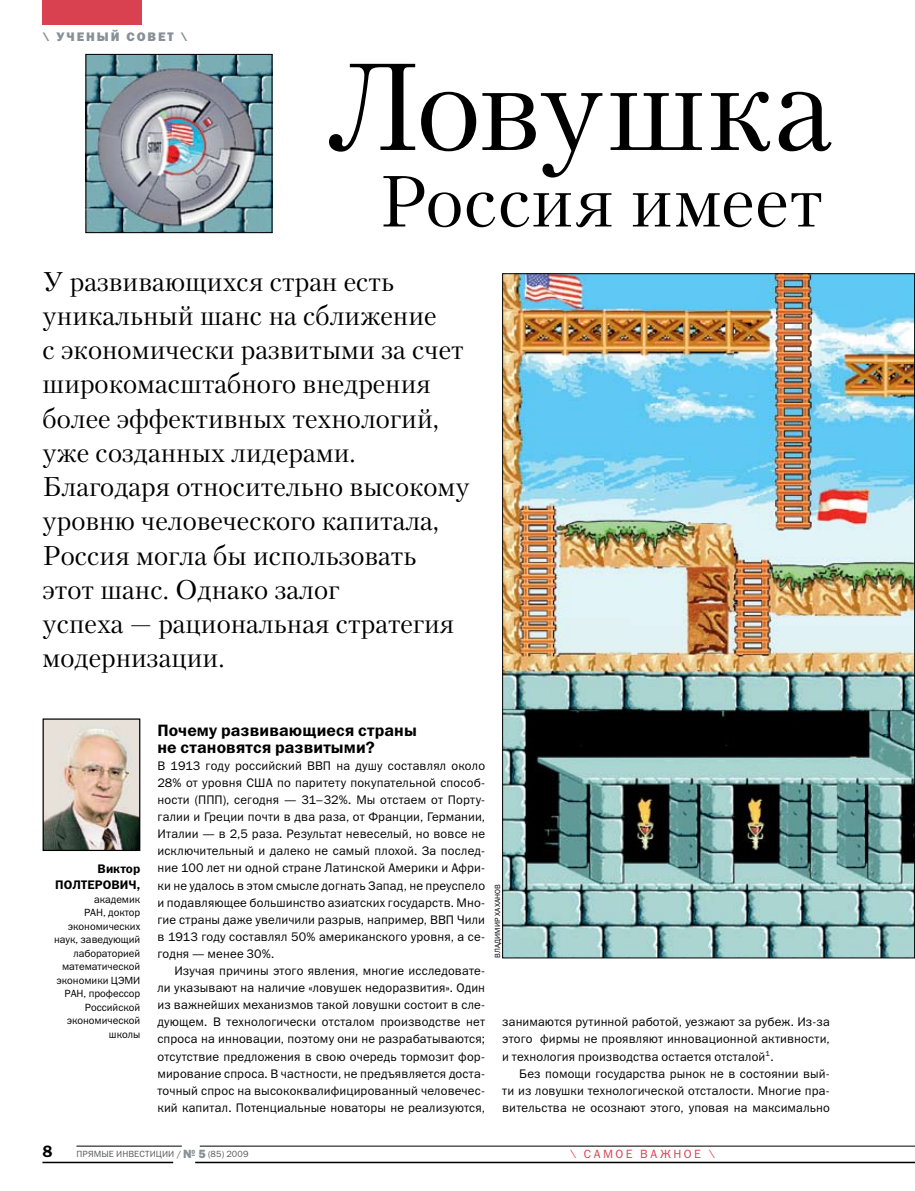
<style>
.page{position:relative;width:915px;height:1191px;background:#fff}
.page>*{position:absolute;margin:0;border:0;box-sizing:border-box;transform-origin:0 0}
.t1{font:123px "Petersburg";letter-spacing:-.005em;color:#000}
.t2{font:72px "Petersburg";letter-spacing:.015em;color:#000}
.t3{font:27px/34.2px "Petersburg";color:#000}
.t4{font:16.5px/17.1px "Franklin Gothic Demi ITC";letter-spacing:.005em;color:#000}
.t5{font:12.45px/17.1px "Franklin Gothic Book ITC";letter-spacing:.015em;color:#000;text-align:justify}
.t6{font:12.45px/15.6px "Franklin Gothic Demi ITC";letter-spacing:.01em;color:#000;text-align:right}
.t7{font:12.45px "Franklin Gothic Heavy ITC";letter-spacing:.16em;color:#879197}
.t8{font:12px "Franklin Gothic Book ITC";letter-spacing:.205em;color:#d94151}
.t9{font:10.5px/13.5px "Franklin Gothic Book ITC";color:#000;text-align:right}
.t10{font:9px "Franklin Gothic Book ITC";letter-spacing:.01em;color:#58595b}
.t11{font:7.5px "Franklin Gothic Book ITC";letter-spacing:.015em;color:#000}
.s1{font-family:"Franklin Gothic Heavy ITC";font-size:12px;color:#879197}
</style>
<div class="page">
<img style="left:45px;top:720px;width:93px;height:129px">
<div style="left:43px;top:718px;width:97px;height:133px;border:1px solid #000"></div>
<img style="left:87px;top:56px;width:183px;height:175px">
<div style="left:85px;top:54px;width:187px;height:179px;border:1px solid #000"></div>
<img style="left:504px;top:275px;width:408px;height:681px">
<hr style="left:42px;top:1161px;width:131px;height:2px;background:#000">
<hr style="left:195px;top:1161px;width:719px;height:2px;background:#000">
<hr style="left:200px;top:1145px;width:714px;height:1px;background:#000">
<hr style="left:76px;top:1145px;width:106px;height:1px;background:#000">
<div style="left:43px;top:0;width:99px;height:24px;background:#d94151"></div>
<p class="t7" style="left:43px;top:29px;width:146px">\ Ученый совет \</p>
<h1 class="t1" style="left:327px;top:22px;width:506px">Ловушка</h1>
<h2 class="t2" style="left:378px;top:152px;width:446px">Россия имеет</h2>
<p class="t3" style="left:43px;top:264px;width:428px">У развивающихся стран есть уникальный шанс на сближение<br>с экономически развитыми за счет широкомасштабного внедрения более эффективных технологий, уже созданных лидерами.<br>Благодаря относительно высокому уровню человеческого капитала,<br>Россия могла бы использовать этот шанс. Однако залог<br>успеха — рациональная стратегия модернизации.</p>
<p class="t6" style="left:55px;top:861px;width:87px">Виктор<br>Полтерович,</p>
<p class="t9" style="left:54px;top:892px;width:88px">академик<br>РАН, доктор экономических наук, заведующий лабораторией математической экономики ЦЭМИ<br>РАН, профессор<br>Российской экономической школы</p>
<h3 class="t4" style="left:157px;top:722px;width:261px">Почему развивающиеся страны не становятся развитыми?</h3>
<p class="t5" style="left:157px;top:756px;width:329px">В 1913 году российский ВВП на душу составлял около 28% от уровня США по паритету покупательной способ&shy;ности (ППП), сегодня — 31–32%. Мы отстаем от Порту&shy;галии и Греции почти в два раза, от Франции, Германии, Италии — в 2,5 раза. Результат невеселый, но вовсе не исключительный и далеко не самый плохой. За послед&shy;ние 100 лет ни одной стране Латинской Америки и Афри&shy;ки не удалось в этом смысле догнать Запад, не преуспело и подавляющее большинство азиатских государств. Мно&shy;гие страны даже увеличили разрыв, например, ВВП Чили в 1913 году составлял 50% американского уровня, а се&shy;годня — менее 30%.</p>
<p class="t5" style="left:157px;top:962px;width:329px;text-indent:17px">Изучая причины этого явления, многие исследовате&shy;ли указывают на наличие «ловушек недоразвития». Один из важнейших механизмов такой ловушки состоит в сле&shy;дующем. В технологически отсталом производстве нет спроса на инновации, поэтому они не разрабатываются; отсутствие предложения в свою очередь тормозит фор&shy;мирование спроса. В частности, не предъявляется доста&shy;точный спрос на высококвалифицированный человечес&shy;кий капитал. Потенциальные новаторы не реализуются,</p>
<p class="t11" style="left:492px;top:958px;width:75px;rotate:-90deg">ВЛАДИМИР ХАХАНОВ</p>
<p class="t5" style="left:502px;top:1013px;width:329px">занимаются рутинной работой, уезжают за рубеж. Из-за этого фирмы не проявляют инновационной активности, и технология производства остается отсталой<sup>1</sup>.</p>
<p class="t5" style="left:502px;top:1064px;width:329px;text-indent:17px">Без помощи государства рынок не в состоянии вый&shy;ти из ловушки технологической отсталости. Многие пра&shy;вительства не осознают этого, уповая на максимально</p>
<p class="t10" style="left:77px;top:1148px;width:173px">ПРЯМЫЕ ИНВЕСТИЦИИ / <span class="s1">№ 5</span> (85) 2009</p>
<p class="t8" style="left:570px;top:1145px;width:146px">\ САМОЕ ВАЖНОЕ \</p>
</div>
